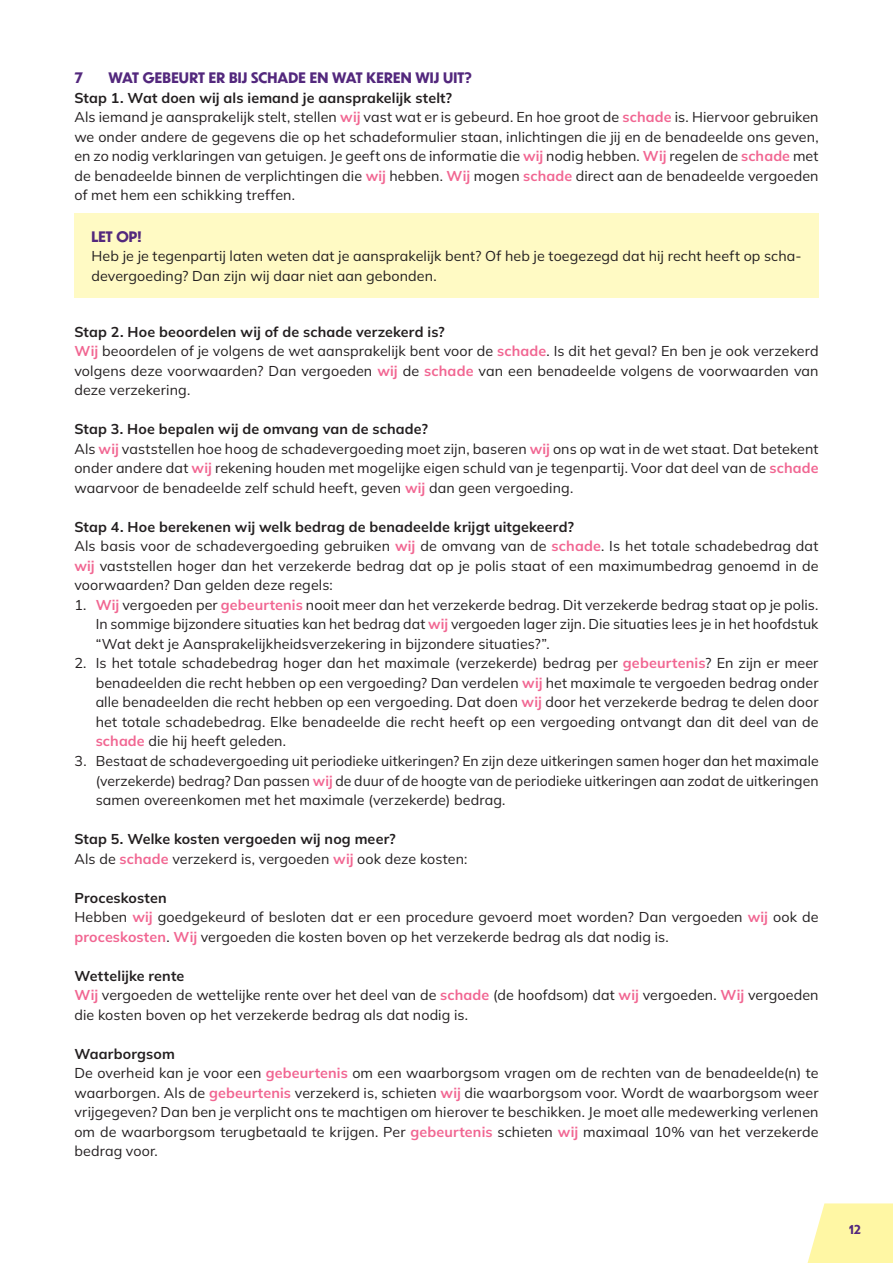
<style>
.page{position:relative;width:893px;height:1263px;background:#fff}
.page>*{position:absolute;margin:0;border:0;box-sizing:border-box;transform-origin:0 0}
.t1{font:14.25px/19.5px "Mulish";letter-spacing:.01em;color:#231f20}
.t2{font:700 14.25px "SNS Dunbar Tall";letter-spacing:.005em;color:#53287d}
.t3{font:700 12px "SNS Dunbar Tall";color:#53287d}
.s1{font-weight:700}
.s2{font-weight:700;color:#f16692}
</style>
<div class="page">
<svg style="left:808px;top:1203px;width:85px;height:60px;background:#fff7ad"></svg>
<div style="left:74px;top:214px;width:745px;height:84px;background:#fffac4"></div>
<p class="t2" style="left:74px;top:68px;width:10px">7</p>
<p class="t2" style="left:108px;top:68px;width:365px">WAT GEBEURT ER BIJ SCHADE EN WAT KEREN WIJ UIT?</p>
<p class="t1" style="left:74px;top:88px;width:746px"><span class="s1">Stap 1. Wat doen wij als iemand je aansprakelijk stelt?<br></span>Als iemand je aansprakelijk stelt, stellen <span class="s2">wij</span> vast wat er is gebeurd. En hoe groot de <span class="s2">schade</span> is. Hiervoor gebruiken we onder andere de gegevens die op het schadeformulier staan, inlichtingen die jij en de benadeelde ons geven, en zo nodig verklaringen van getuigen. Je geeft ons de informatie die <span class="s2">wij</span> nodig hebben. <span class="s2">Wij</span> regelen de <span class="s2">schade</span> met de benadeelde binnen de verplichtingen die <span class="s2">wij</span> hebben. <span class="s2">Wij</span> mogen <span class="s2">schade</span> direct aan de benadeelde vergoeden of met hem een schikking treffen.</p>
<p class="t2" style="left:91px;top:226px;width:52px">LET OP!</p>
<p class="t1" style="left:91px;top:246px;width:712px">Heb je je tegenpartij laten weten dat je aansprakelijk bent? Of heb je toegezegd dat hij recht heeft op scha&shy;devergoeding? Dan zijn wij daar niet aan gebonden.</p>
<p class="t1" style="left:74px;top:322px;width:746px"><span class="s1">Stap 2. Hoe beoordelen wij of de schade verzekerd is?<br></span><span class="s2">Wij</span> beoordelen of je volgens de wet aansprakelijk bent voor de <span class="s2">schade</span>. Is dit het geval? En ben je ook verzekerd volgens deze voorwaarden? Dan vergoeden <span class="s2">wij</span> de <span class="s2">schade</span> van een benadeelde volgens de voorwaarden van deze verzekering.</p>
<p class="t1" style="left:74px;top:419px;width:746px"><span class="s1">Stap 3. Hoe bepalen wij de omvang van de schade?<br></span>Als <span class="s2">wij</span> vaststellen hoe hoog de schadevergoeding moet zijn, baseren <span class="s2">wij</span> ons op wat in de wet staat. Dat betekent onder andere dat <span class="s2">wij</span> rekening houden met mogelijke eigen schuld van je tegenpartij. Voor dat deel van de <span class="s2">schade </span>waarvoor de benadeelde zelf schuld heeft, geven <span class="s2">wij</span> dan geen vergoeding.</p>
<p class="t1" style="left:74px;top:517px;width:746px"><span class="s1">Stap 4. Hoe berekenen wij welk bedrag de benadeelde krijgt uitgekeerd?<br></span>Als basis voor de schadevergoeding gebruiken <span class="s2">wij</span> de omvang van de <span class="s2">schade</span>. Is het totale schadebedrag dat <span class="s2">wij</span> vaststellen hoger dan het verzekerde bedrag dat op je polis staat of een maximumbedrag genoemd in de voorwaarden? Dan gelden deze regels:</p>
<p class="t1" style="left:96px;top:595px;width:724px;text-align:justify;text-indent:-21px">1. <span class="s2">Wij</span> vergoeden per <span class="s2">gebeurtenis</span> nooit meer dan het verzekerde bedrag. Dit verzekerde bedrag staat op je polis.<br>In sommige bijzondere situaties kan het bedrag dat <span class="s2">wij</span> vergoeden lager zijn. Die situaties lees je in het hoofdstuk “Wat dekt je Aansprakelijkheidsverzekering in bijzondere situaties?”.</p>
<p class="t1" style="left:96px;top:653px;width:724px;text-align:justify;text-indent:-21px">2. Is het totale schadebedrag hoger dan het maximale (verzekerde) bedrag per <span class="s2">gebeurtenis</span>? En zijn er meer benadeelden die recht hebben op een vergoeding? Dan verdelen <span class="s2">wij</span> het maximale te vergoeden bedrag onder alle benadeelden die recht hebben op een vergoeding. Dat doen <span class="s2">wij</span> door het verzekerde bedrag te delen door het totale schadebedrag. Elke benadeelde die recht heeft op een vergoeding ontvangt dan dit deel van de <span class="s2">schade</span> die hij heeft geleden.</p>
<p class="t1" style="left:96px;top:751px;width:725px;text-align:justify;text-indent:-21px">3. Bestaat de schadevergoeding uit periodieke uitkeringen? En zijn deze uitkeringen samen hoger dan het maximale (verzekerde) bedrag? Dan passen <span class="s2">wij</span> de duur of de hoogte van de periodieke uitkeringen aan zodat de uitkeringen samen overeenkomen met het maximale (verzekerde) bedrag.</p>
<p class="t1" style="left:74px;top:829px;width:394px"><span class="s1">Stap 5. Welke kosten vergoeden wij nog meer?<br></span>Als de <span class="s2">schade</span> verzekerd is, vergoeden <span class="s2">wij</span> ook deze kosten:</p>
<p class="t1" style="left:74px;top:887px;width:746px"><span class="s1">Proceskosten<br></span>Hebben <span class="s2">wij</span> goedgekeurd of besloten dat er een procedure gevoerd moet worden? Dan vergoeden <span class="s2">wij</span> ook de <span class="s2">proceskosten</span>. <span class="s2">Wij</span> vergoeden die kosten boven op het verzekerde bedrag als dat nodig is.</p>
<p class="t1" style="left:74px;top:965px;width:746px"><span class="s1">Wettelijke rente<br></span><span class="s2">Wij</span> vergoeden de wettelijke rente over het deel van de <span class="s2">schade</span> (de hoofdsom) dat <span class="s2">wij</span> vergoeden. <span class="s2">Wij</span> vergoeden die kosten boven op het verzekerde bedrag als dat nodig is.</p>
<p class="t1" style="left:74px;top:1043px;width:746px"><span class="s1">Waarborgsom<br></span>De overheid kan je voor een <span class="s2">gebeurtenis</span> om een waarborgsom vragen om de rechten van de benadeelde(n) te waarborgen. Als de <span class="s2">gebeurtenis</span> verzekerd is, schieten <span class="s2">wij</span> die waarborgsom voor. Wordt de waarborgsom weer vrijgegeven? Dan ben je verplicht ons te machtigen om hierover te beschikken. Je moet alle medewerking verlenen om de waarborgsom terugbetaald te krijgen. Per <span class="s2">gebeurtenis</span> schieten <span class="s2">wij</span> maximaal 10% van het verzekerde bedrag voor.</p>
<p class="t3" style="left:849px;top:1221px;width:13px">12</p>
</div>
